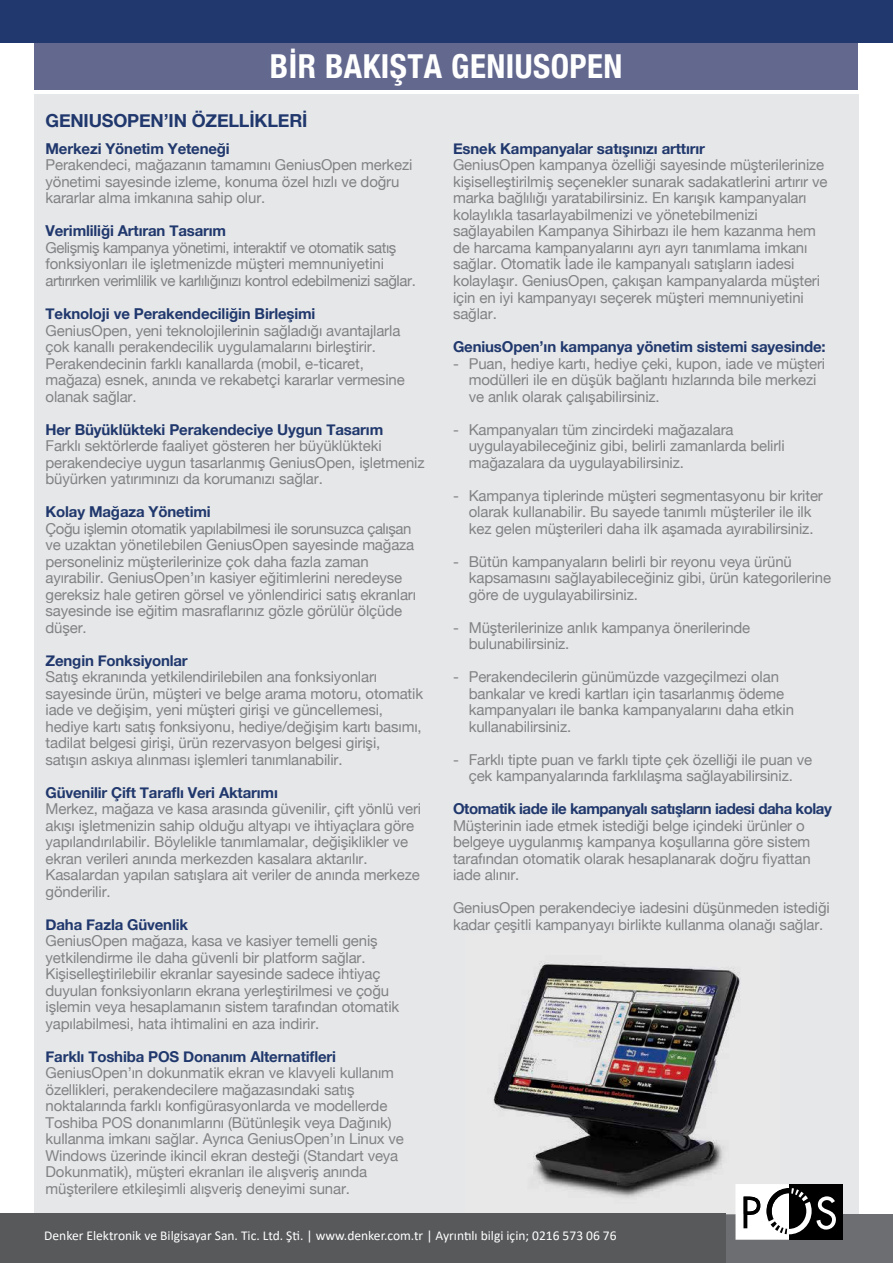
<style>
.page{position:relative;width:893px;height:1263px;background:#fff}
.page>*{position:absolute;margin:0;border:0;box-sizing:border-box;transform-origin:0 0}
.t1{font:700 condensed 33px "Helvetica Neue";letter-spacing:.015em;color:#fff}
.t2{font:700 18px "Helvetica Neue";letter-spacing:-.01em;color:#20386d}
.t3{font:15px/16.5px "Helvetica Neue";letter-spacing:-.01em;color:#808285}
.t4{font:700 15px "Helvetica Neue";letter-spacing:-.01em;color:#20386d}
.t5{font:15px/16.5px "Helvetica Neue";letter-spacing:-.03em;color:#808285}
.t6{font:700 15px "Helvetica Neue";letter-spacing:-.03em;color:#20386d}
.t7{font:13.5px "Calibri";color:#fff}
.t8{font:condensed 13.5px "Helvetica";color:#fff}
.t9{font:700 10.5px "Helvetica Neue";color:#fff}
</style>
<div class="page">
<div style="left:34px;top:94px;width:825px;height:1169px;background:#e6e7e8"></div>
<div style="left:35px;top:17px;width:823px;height:72px;background:#63688f"></div>
<div style="left:0;top:0;width:893px;height:42px;background:#20386d"></div>
<div style="left:0;top:1214px;width:893px;height:49px;background:#6d6e71"></div>
<svg style="left:735px;top:1184px;width:106px;height:56px"></svg>
<img style="left:493px;top:962px;width:247px;height:252px">
<img style="left:735px;top:1184px;width:45px;height:30px">
<img style="left:743px;top:1196px;width:17px;height:18px">
<img style="left:766px;top:1190px;width:14px;height:24px">
<div style="left:0;top:1213px;width:725px;height:50px;background:#58595b"></div>
<h1 class="t1" style="left:270px;top:39px;width:354px">BİR BAKIŞTA GENIUSOPEN</h1>
<p class="t2" style="left:46px;top:107px;width:263px">GENIUSOPEN’IN ÖZELLİKLERİ</p>
<p class="t4" style="left:46px;top:137px;width:186px">Merkezi Yönetim Yeteneği</p>
<p class="t3" style="left:46px;top:158px;width:368px">Perakendeci, mağazanın tamamını GeniusOpen merkezi yönetimi sayesinde izleme, konuma özel hızlı ve doğru kararlar alma imkanına sahip olur.</p>
<p class="t4" style="left:46px;top:219px;width:182px">Verimliliği Artıran Tasarım</p>
<p class="t5" style="left:46px;top:240px;width:372px">Gelişmiş kampanya yönetimi, interaktif ve otomatik satış fonksiyonları ile işletmenizde müşteri memnuniyetini artırırken verimlilik ve karlılığınızı kontrol edebilmenizi sağlar.</p>
<p class="t4" style="left:46px;top:302px;width:271px">Teknoloji ve Perakendeciliğin Birleşimi</p>
<p class="t3" style="left:46px;top:323px;width:361px">GeniusOpen, yeni teknolojilerinin sağladığı avantajlarla çok kanallı perakendecilik uygulamalarını birleştirir.<br>Perakendecinin farklı kanallarda (mobil, e-ticaret, mağaza) esnek, anında ve rekabetçi kararlar vermesine olanak sağlar.</p>
<p class="t4" style="left:46px;top:417px;width:339px">Her Büyüklükteki Perakendeciye Uygun Tasarım</p>
<p class="t3" style="left:46px;top:438px;width:381px">Farklı sektörlerde faaliyet gösteren her büyüklükteki perakendeciye uygun tasarlanmış GeniusOpen, işletmeniz büyürken yatırımınızı da korumanızı sağlar.</p>
<p class="t4" style="left:46px;top:500px;width:167px">Kolay Mağaza Yönetimi</p>
<p class="t3" style="left:46px;top:521px;width:372px">Çoğu işlemin otomatik yapılabilmesi ile sorunsuzca çalışan ve uzaktan yönetilebilen GeniusOpen sayesinde mağaza personeliniz müşterilerinize çok daha fazla zaman ayırabilir. GeniusOpen’ın kasiyer eğitimlerini neredeyse gereksiz hale getiren görsel ve yönlendirici satış ekranları sayesinde ise eğitim masraflarınız gözle görülür ölçüde düşer.</p>
<p class="t4" style="left:46px;top:648px;width:144px">Zengin Fonksiyonlar</p>
<p class="t3" style="left:46px;top:669px;width:379px">Satış ekranında yetkilendirilebilen ana fonksiyonları sayesinde ürün, müşteri ve belge arama motoru, otomatik iade ve değişim, yeni müşteri girişi ve güncellemesi, hediye kartı satış fonksiyonu, hediye/değişim kartı basımı, tadilat belgesi girişi, ürün rezervasyon belgesi girişi, satışın askıya alınması işlemleri tanımlanabilir.</p>
<p class="t4" style="left:46px;top:780px;width:234px">Güvenilir Çift Taraflı Veri Aktarımı</p>
<p class="t3" style="left:46px;top:801px;width:377px">Merkez, mağaza ve kasa arasında güvenilir, çift yönlü veri akışı işletmenizin sahip olduğu altyapı ve ihtiyaçlara göre yapılandırılabilir. Böylelikle tanımlamalar, değişiklikler ve ekran verileri anında merkezden kasalara aktarılır.<br>Kasalardan yapılan satışlara ait veriler de anında merkeze gönderilir.</p>
<p class="t4" style="left:46px;top:912px;width:144px">Daha Fazla Güvenlik</p>
<p class="t3" style="left:46px;top:933px;width:355px">GeniusOpen mağaza, kasa ve kasiyer temelli geniş yetkilendirme ile daha güvenli bir platform sağlar.<br>Kişiselleştirilebilir ekranlar sayesinde sadece ihtiyaç duyulan fonksiyonların ekrana yerleştirilmesi ve çoğu işlemin veya hesaplamanın sistem tarafından otomatik yapılabilmesi, hata ihtimalini en aza indirir.</p>
<p class="t4" style="left:46px;top:1044px;width:292px">Farklı Toshiba POS Donanım Alternatifleri</p>
<p class="t3" style="left:46px;top:1065px;width:360px">GeniusOpen’ın dokunmatik ekran ve klavyeli kullanım özellikleri, perakendecilere mağazasındaki satış noktalarında farklı konfigürasyonlarda ve modellerde Toshiba POS donanımlarını (Bütünleşik veya Dağınık) kullanma imkanı sağlar. Ayrıca GeniusOpen’ın Linux ve Windows üzerinde ikincil ekran desteği (Standart veya Dokunmatik), müşteri ekranları ile alışveriş anında müşterilere etkileşimli alışveriş deneyimi sunar.</p>
<p class="t4" style="left:453px;top:137px;width:253px">Esnek Kampanyalar satışınızı arttırır</p>
<p class="t3" style="left:453px;top:158px;width:376px">GeniusOpen kampanya özelliği sayesinde müşterilerinize kişiselleştirilmiş seçenekler sunarak sadakatlerini artırır ve marka bağlılığı yaratabilirsiniz. En karışık kampanyaları kolaylıkla tasarlayabilmenizi ve yönetebilmenizi sağlayabilen Kampanya Sihirbazı ile hem kazanma hem de harcama kampanyalarını ayrı ayrı tanımlama imkanı sağlar. Otomatik İade ile kampanyalı satışların iadesi kolaylaşır. GeniusOpen, çakışan kampanyalarda müşteri için en iyi kampanyayı seçerek müşteri memnuniyetini sağlar.</p>
<p class="t4" style="left:453px;top:335px;width:374px">GeniusOpen’ın kampanya yönetim sistemi sayesinde:</p>
<p class="t3" style="left:469px;top:356px;width:358px;text-indent:-16px">- Puan, hediye kartı, hediye çeki, kupon, iade ve müşteri modülleri ile en düşük bağlantı hızlarında bile merkezi ve anlık olarak çalışabilirsiniz.</p>
<p class="t3" style="left:469px;top:422px;width:317px;text-indent:-16px">- Kampanyaları tüm zincirdeki mağazalara uygulayabileceğiniz gibi, belirli zamanlarda belirli mağazalara da uygulayabilirsiniz.</p>
<p class="t3" style="left:453px;top:488px;width:371px;text-align:center">- Kampanya tiplerinde müşteri segmentasyonu bir kriter olarak kullanabilir. Bu sayede tanımlı müşteriler ile ilk<br>kez gelen müşterileri daha ilk aşamada ayırabilirsiniz.</p>
<p class="t3" style="left:469px;top:554px;width:364px;text-indent:-16px">- Bütün kampanyaların belirli bir reyonu veya ürünü kapsamasını sağlayabileceğiniz gibi, ürün kategorilerine göre de uygulayabilirsiniz.</p>
<p class="t3" style="left:469px;top:620px;width:283px;text-indent:-16px">- Müşterilerinize anlık kampanya önerilerinde bulunabilirsiniz.</p>
<p class="t3" style="left:469px;top:669px;width:327px;text-indent:-16px">- Perakendecilerin günümüzde vazgeçilmezi olan bankalar ve kredi kartları için tasarlanmış ödeme kampanyaları ile banka kampanyalarını daha etkin kullanabilirsiniz.</p>
<p class="t3" style="left:453px;top:752px;width:361px;text-align:center">- Farklı tipte puan ve farklı tipte çek özelliği ile puan ve çek kampanyalarında farklılaşma sağlayabilirsiniz.</p>
<p class="t6" style="left:453px;top:797px;width:380px">Otomatik iade ile kampanyalı satışların iadesi daha kolay</p>
<p class="t3" style="left:453px;top:818px;width:359px">Müşterinin iade etmek istediği belge içindeki ürünler o belgeye uygulanmış kampanya koşullarına göre sistem tarafından otomatik olarak hesaplanarak doğru fiyattan iade alınır.</p>
<p class="t3" style="left:453px;top:900px;width:378px">GeniusOpen perakendeciye iadesini düşünmeden istediği kadar çeşitli kampanyayı birlikte kullanma olanağı sağlar.</p>
<p class="t9" style="left:28px;top:1225px;width:252px">Bir Toshiba Global Commerce Solutions şirketidir.</p>
<p class="t8" style="left:443px;top:1221px;width:8px">2</p>
<p class="t7" style="left:44px;top:1226px;width:574px">Denker Elektronik ve Bilgisayar San. Tic. Ltd. Şti. | www.denker.com.tr | Ayrıntılı bilgi için; 0216 573 06 76</p>
</div>
